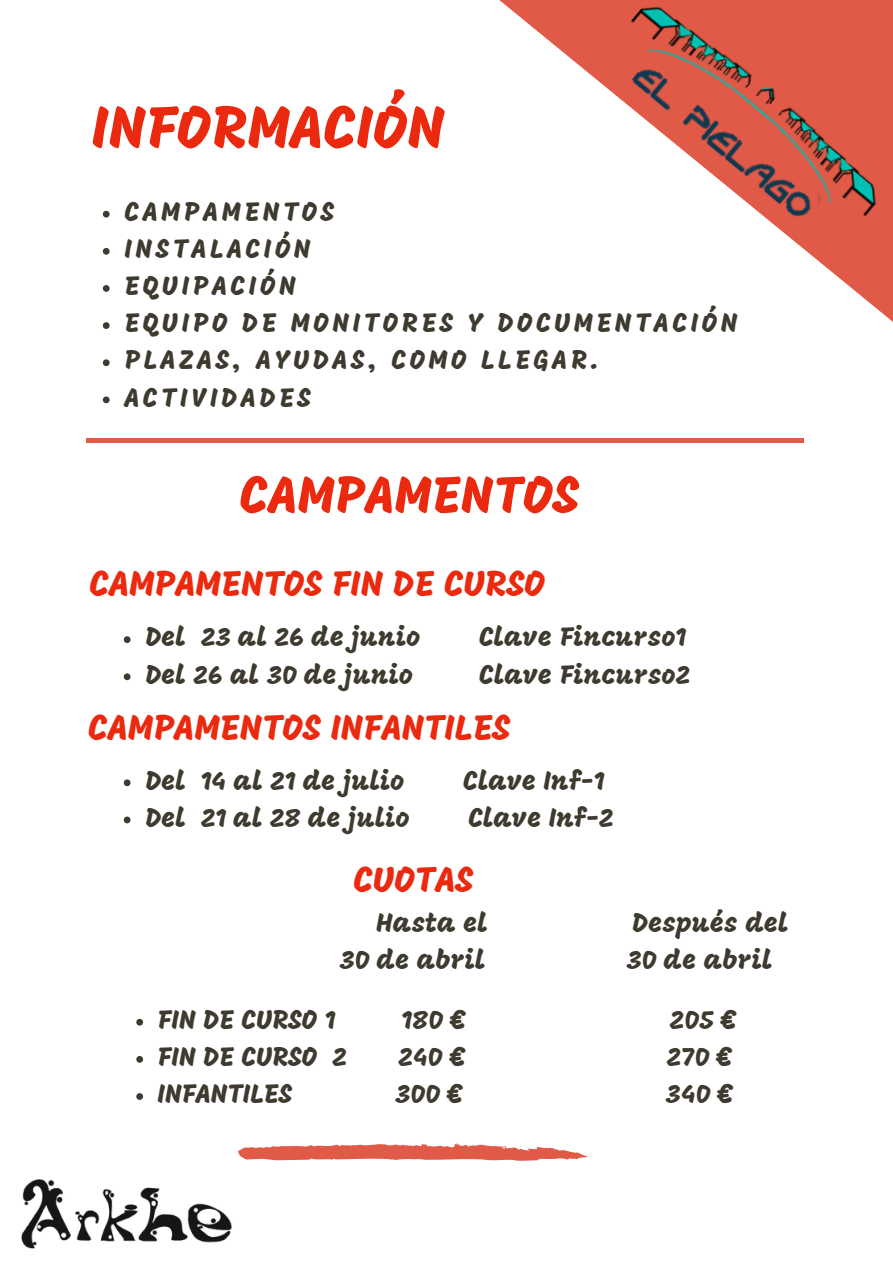
<style>
.page{position:relative;width:893px;height:1264px;background:#fff}
.page>*{position:absolute;margin:0;border:0;box-sizing:border-box;transform-origin:0 0}
.t1{font:60px "Mogra";color:#eb290e}
.t2{font:52.5px "Mogra";color:#eb290e}
.t3{font:36px "Mogra";color:#eb290e}
.t4{font:27px/37.2px "Mogra";color:#3e3a2f}
.t5{font:27px "Mogra";letter-spacing:.13em;color:#3e3a2f}
</style>
<div class="page">
<svg style="left:103px;top:211px;width:7px;height:6px"></svg>
<svg style="left:103px;top:248px;width:7px;height:7px"></svg>
<svg style="left:103px;top:285px;width:7px;height:7px"></svg>
<svg style="left:103px;top:322px;width:7px;height:7px"></svg>
<svg style="left:103px;top:359px;width:7px;height:7px"></svg>
<svg style="left:103px;top:396px;width:7px;height:7px"></svg>
<hr style="left:87px;top:438px;width:716px;height:4px;background:#e05a47">
<svg style="left:499px;top:0;width:393px;height:321px"></svg>
<img style="left:565px;top:0;width:327px;height:283px">
<img style="left:21px;top:1179px;width:211px;height:70px">
<svg style="left:124px;top:779px;width:6px;height:7px"></svg>
<svg style="left:124px;top:816px;width:6px;height:7px"></svg>
<svg style="left:124px;top:636px;width:6px;height:7px"></svg>
<svg style="left:124px;top:673px;width:6px;height:7px"></svg>
<svg style="left:136px;top:1018px;width:7px;height:7px"></svg>
<svg style="left:136px;top:1056px;width:7px;height:6px"></svg>
<svg style="left:136px;top:1093px;width:7px;height:6px"></svg>
<svg style="left:238px;top:1143px;width:350px;height:18px"></svg>
<p class="t1" style="left:92px;top:103px;width:354px">INFORMACIÓN</p>
<p class="t5" style="left:124px;top:201px;width:211px">CAMPAMENTOS</p>
<p class="t5" style="left:124px;top:238px;width:188px">INSTALACIÓN</p>
<p class="t5" style="left:124px;top:275px;width:173px">EQUIPACIÓN</p>
<p class="t5" style="left:124px;top:312px;width:614px">EQUIPO DE MONITORES Y DOCUMENTACIÓN</p>
<p class="t5" style="left:124px;top:349px;width:476px">PLAZAS, AYUDAS, COMO LLEGAR.</p>
<p class="t5" style="left:124px;top:386px;width:188px">ACTIVIDADES</p>
<p class="t2" style="left:239px;top:473px;width:341px">CAMPAMENTOS</p>
<p class="t3" style="left:89px;top:569px;width:457px">CAMPAMENTOS FIN DE CURSO</p>
<p class="t4" style="left:145px;top:621px;width:276px">Del 23 al 26 de junio</p>
<p class="t4" style="left:479px;top:621px;width:208px">Clave Fincurso1</p>
<p class="t4" style="left:145px;top:658px;width:269px">Del 26 al 30 de junio</p>
<p class="t4" style="left:479px;top:658px;width:212px">Clave Fincurso2</p>
<p class="t3" style="left:88px;top:713px;width:424px">CAMPAMENTOS INFANTILES</p>
<p class="t4" style="left:145px;top:764px;width:260px">Del 14 al 21 de julio</p>
<p class="t4" style="left:463px;top:764px;width:143px">Clave Inf-1</p>
<p class="t4" style="left:145px;top:801px;width:266px">Del 21 al 28 de julio</p>
<p class="t4" style="left:468px;top:801px;width:147px">Clave Inf-2</p>
<p class="t3" style="left:353px;top:865px;width:121px">CUOTAS</p>
<p class="t4" style="left:376px;top:906px;width:113px">Hasta el</p>
<p class="t4" style="left:339px;top:944px;width:148px">30 de abril</p>
<p class="t4" style="left:157px;top:1003px;width:179px">FIN DE CURSO 1</p>
<p class="t4" style="left:401px;top:1003px;width:66px">180 €</p>
<p class="t4" style="left:157px;top:1040px;width:191px">FIN DE CURSO 2</p>
<p class="t4" style="left:398px;top:1040px;width:69px">240 €</p>
<p class="t4" style="left:157px;top:1077px;width:136px">INFANTILES</p>
<p class="t4" style="left:395px;top:1077px;width:69px">300 €</p>
<p class="t4" style="left:626px;top:906px;width:164px">Después del<br>30 de abril</p>
<p class="t4" style="left:669px;top:1003px;width:69px">205 €</p>
<p class="t4" style="left:666px;top:1040px;width:67px">270 €</p>
<p class="t4" style="left:665px;top:1077px;width:69px">340 €</p>
</div>
